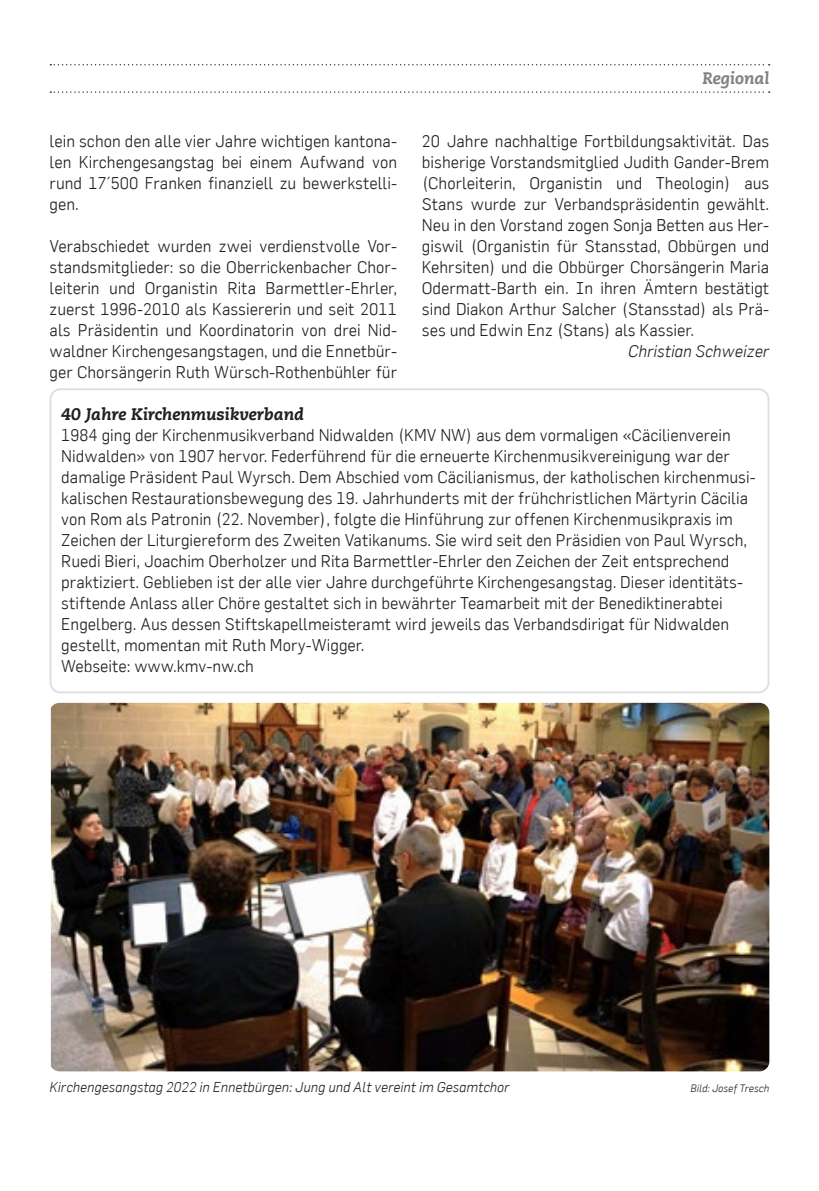
<style>
.page{position:relative;width:819px;height:1191px;background:#fff}
.page>*{position:absolute;margin:0;border:0;box-sizing:border-box;transform-origin:0 0}
.t1{font:300 16.62px/21px "Flama";color:#231f20;text-align:justify}
.t2{font:italic 800 16.62px "Caecilia LT";color:#231f20}
.t3{font:italic 300 16.62px "Flama";color:#231f20}
.t4{font:italic 800 16.62px "Caecilia LT";color:#808285}
.t5{font:italic 300 14px "Flama";color:#231f20}
.t6{font:italic 300 10.5px "Flama";color:#231f20}
</style>
<div class="page">
<svg style="left:50px;top:64px;width:719px;height:1px"></svg>
<svg style="left:50px;top:91px;width:719px;height:2px"></svg>
<div style="left:50px;top:388px;width:719px;height:305px;border:2px solid #dcdddf;border-radius:10px"></div>
<img style="left:51px;top:703px;width:718px;height:368px">
<p class="t4" style="left:702px;top:68px;width:68px">Regional</p>
<p class="t1" style="left:422px;top:130px;width:349px">20 Jahre nachhaltige Fortbildungsaktivität. Das bisherige Vorstandsmitglied Judith Gander-Brem (Chorleiterin, Organistin und Theologin) aus Stans wurde zur Verbandspräsidentin gewählt.<br>Neu in den Vorstand zogen Sonja Betten aus Her&shy;giswil (Organistin für Stansstad, Obbürgen und Kehrsiten) und die Obbürger Chorsängerin Maria Odermatt-Barth ein. In ihren Ämtern bestätigt sind Diakon Arthur Salcher (Stansstad) als Prä&shy;ses und Edwin Enz (Stans) als Kassier.</p>
<p class="t3" style="left:628px;top:341px;width:143px">Christian Schweizer</p>
<p class="t1" style="left:50px;top:130px;width:349px">lein schon den alle vier Jahre wichtigen kantona&shy;len Kirchengesangstag bei einem Aufwand von rund 17´500 Franken finanziell zu bewerkstelli&shy;gen.</p>
<p class="t1" style="left:50px;top:235px;width:349px">Verabschiedet wurden zwei verdienstvolle Vor&shy;standsmitglieder: so die Oberrickenbacher Chor&shy;leiterin und Organistin Rita Barmettler-Ehrler, zuerst 1996-2010 als Kassiererin und seit 2011 als Präsidentin und Koordinatorin von drei Nid&shy;waldner Kirchengesangstagen, und die Ennetbür&shy;ger Chorsängerin Ruth Würsch-Rothenbühler für</p>
<p class="t2" style="left:61px;top:404px;width:244px">40 Jahre Kirchenmusikverband</p>
<p class="t1" style="left:61px;top:424px;width:696px;text-align:left">1984 ging der Kirchenmusikverband Nidwalden (KMV NW) aus dem vormaligen «Cäcilienverein Nidwalden» von 1907 hervor. Federführend für die erneuerte Kirchenmusikvereinigung war der damalige Präsident Paul Wyrsch. Dem Abschied vom Cäcilianismus, der katholischen kirchenmusi&shy;kalischen Restaurationsbewegung des 19. Jahrhunderts mit der frühchristlichen Märtyrin Cäcilia von Rom als Patronin (22. November), folgte die Hinführung zur offenen Kirchenmusikpraxis im Zeichen der Liturgiereform des Zweiten Vatikanums. Sie wird seit den Präsidien von Paul Wyrsch, Ruedi Bieri, Joachim Oberholzer und Rita Barmettler-Ehrler den Zeichen der Zeit entsprechend praktiziert. Geblieben ist der alle vier Jahre durchgeführte Kirchengesangstag. Dieser identitäts&shy;stiftende Anlass aller Chöre gestaltet sich in bewährter Teamarbeit mit der Benediktinerabtei Engelberg. Aus dessen Stiftskapellmeisteramt wird jeweils das Verbandsdirigat für Nidwalden gestellt, momentan mit Ruth Mory-Wigger.<br>Webseite: www.kmv-nw.ch</p>
<p class="t5" style="left:50px;top:1079px;width:461px">Kirchengesangstag 2022 in Ennetbürgen: Jung und Alt vereint im Gesamtchor</p>
<p class="t6" style="left:690px;top:1082px;width:80px">Bild: Josef Tresch</p>
</div>
